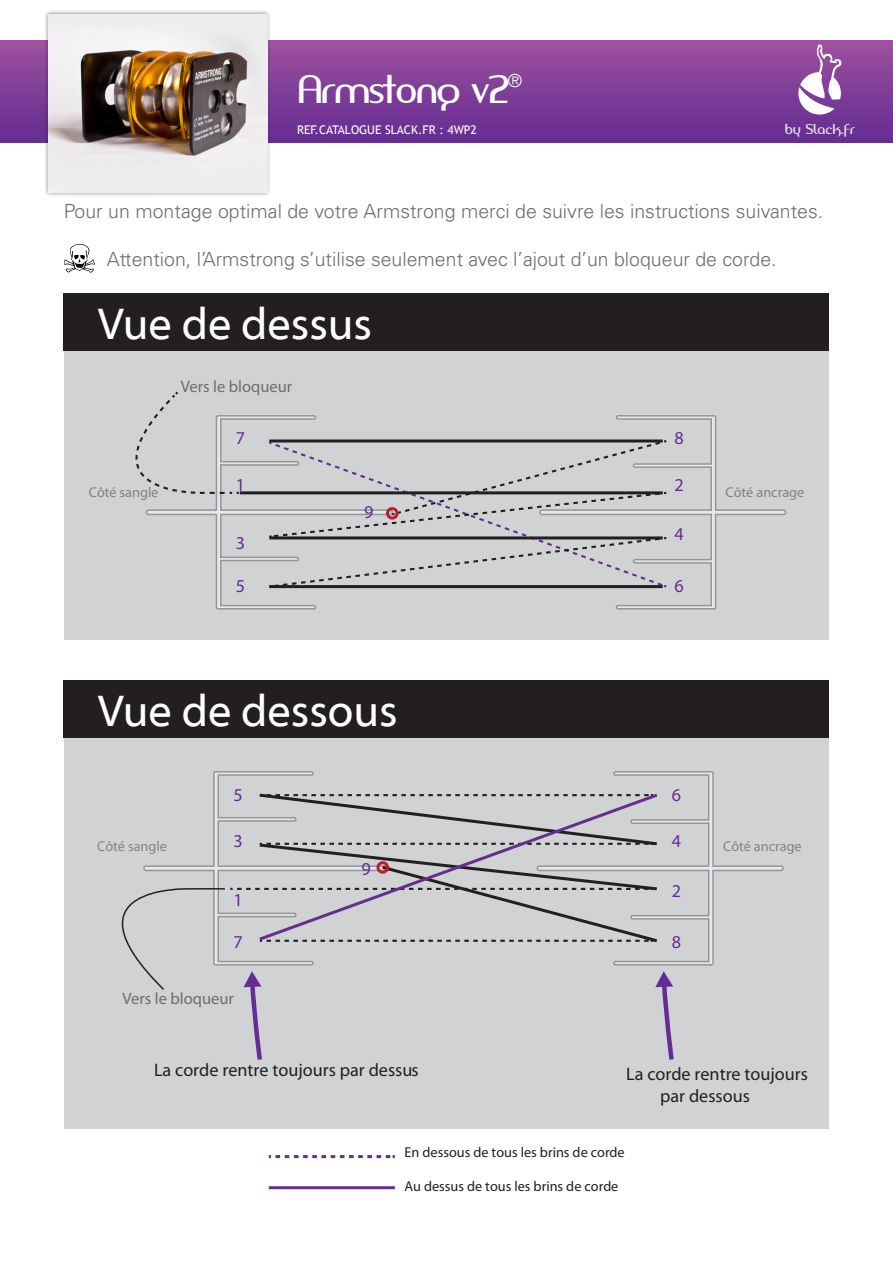
<style>
.page{position:relative;width:893px;height:1263px;background:#fff}
.page>*{position:absolute;margin:0;border:0;box-sizing:border-box;transform-origin:0 0}
.t1{font:45px "Myriad Web Pro";color:#fff}
.t2{font:37.5px "Amerika Sans";letter-spacing:-.04em;color:#fff}
.t3{font:300 19.5px "Univers LT Std";color:#6c6d70}
.t4{font:18.15px/21.8px "Myriad Pro";color:#231f20}
.t5{font:18.15px "Myriad Pro";color:#652d91}
.t6{font:16.5px "Myriad Pro";color:#6c6d70}
.t7{font:14.25px "Myriad Pro";color:#231f20}
.t8{font:14.25px "Myriad Pro";color:#808285}
.t9{font:13.5px "Amerika Sans";color:#e6e7e9}
.t10{font:12px "Trebuchet MS";color:#fff}
</style>
<div class="page">
<div style="left:0;top:40px;width:893px;height:102px;background:linear-gradient(to bottom,#9e519f,#642c91)"></div>
<div style="left:64px;top:293px;width:764px;height:347px;background:#d1d2d4"></div>
<div style="left:64px;top:680px;width:764px;height:449px;background:#d1d2d4"></div>
<div style="left:44px;top:10px;width:228px;height:187px;background:#231f20;opacity:.5"></div>
<img style="left:48px;top:14px;width:219px;height:178px">
<div style="left:64px;top:293px;width:765px;height:58px;background:#231f20"></div>
<div style="left:64px;top:680px;width:765px;height:58px;background:#231f20"></div>
<svg style="left:798px;top:45px;width:43px;height:70px"></svg>
<svg style="left:143px;top:771px;width:171px;height:115px"></svg>
<svg style="left:613px;top:771px;width:171px;height:195px"></svg>
<svg style="left:256px;top:791px;width:405px;height:95px"></svg>
<div style="left:376px;top:861px;width:13px;height:13px;border:3px solid #be1d2c;border-radius:50%"></div>
<svg style="left:121px;top:886px;width:555px;height:174px"></svg>
<hr style="left:269px;top:1186px;width:126px;height:3px;background:#652d91">
<svg style="left:269px;top:1155px;width:126px;height:3px"></svg>
<svg style="left:145px;top:415px;width:172px;height:195px"></svg>
<svg style="left:615px;top:415px;width:172px;height:195px"></svg>
<hr style="left:240px;top:491px;width:423px;height:3px;background:#231f20">
<svg style="left:267px;top:440px;width:402px;height:149px"></svg>
<div style="left:386px;top:507px;width:12px;height:13px;border:3px solid #be1d2c;border-radius:50%"></div>
<svg style="left:135px;top:391px;width:106px;height:104px"></svg>
<svg style="left:64px;top:244px;width:31px;height:29px"></svg>
<p class="t2" style="left:297px;top:66px;width:227px">Armstong v2<sup>®</sup></p>
<p class="t10" style="left:297px;top:122px;width:181px">REF.CATALOGUE SLACK.FR : 4WP2</p>
<p class="t9" style="left:785px;top:120px;width:72px">by Slack.fr</p>
<p class="t3" style="left:64px;top:200px;width:761px">Pour un montage optimal de votre Armstrong merci de suivre les instructions suivantes.</p>
<p class="t3" style="left:107px;top:248px;width:672px">Attention, l’Armstrong s’utilise seulement avec l’ajout d’un bloqueur de corde.</p>
<p class="t1" style="left:98px;top:300px;width:276px">Vue de dessus</p>
<p class="t6" style="left:181px;top:377px;width:113px">Vers le bloqueur</p>
<p class="t5" style="left:236px;top:427px;width:11px">7</p>
<p class="t5" style="left:674px;top:427px;width:11px">8</p>
<p class="t5" style="left:674px;top:473px;width:11px">2</p>
<p class="t5" style="left:236px;top:473px;width:11px">1</p>
<p class="t8" style="left:89px;top:484px;width:71px">Côté sangle</p>
<p class="t8" style="left:726px;top:484px;width:80px">Côté ancrage</p>
<p class="t5" style="left:236px;top:532px;width:11px">3</p>
<p class="t5" style="left:236px;top:574px;width:11px">5</p>
<p class="t5" style="left:364px;top:501px;width:11px">9</p>
<p class="t1" style="left:98px;top:687px;width:302px">Vue de dessous</p>
<p class="t5" style="left:233px;top:784px;width:11px">5</p>
<p class="t5" style="left:674px;top:523px;width:11px">4</p>
<p class="t5" style="left:674px;top:574px;width:11px">6</p>
<p class="t5" style="left:672px;top:784px;width:11px">6</p>
<p class="t5" style="left:233px;top:830px;width:11px">3</p>
<p class="t5" style="left:672px;top:830px;width:11px">4</p>
<p class="t8" style="left:97px;top:838px;width:71px">Côté sangle</p>
<p class="t8" style="left:723px;top:838px;width:80px">Côté ancrage</p>
<p class="t5" style="left:233px;top:888px;width:11px">1</p>
<p class="t5" style="left:233px;top:931px;width:11px">7</p>
<p class="t6" style="left:122px;top:988px;width:113px">Vers le bloqueur</p>
<p class="t5" style="left:361px;top:858px;width:11px">9</p>
<p class="t5" style="left:672px;top:879px;width:11px">2</p>
<p class="t5" style="left:672px;top:931px;width:11px">8</p>
<p class="t4" style="left:154px;top:1059px;width:266px">La corde rentre toujours par dessus</p>
<p class="t4" style="left:660px;top:1063px;width:149px;text-indent:-34px">La corde rentre toujours par dessous</p>
<p class="t7" style="left:405px;top:1144px;width:222px">En dessous de tous les brins de corde</p>
<p class="t7" style="left:405px;top:1178px;width:215px">Au dessus de tous les brins de corde</p>
</div>
